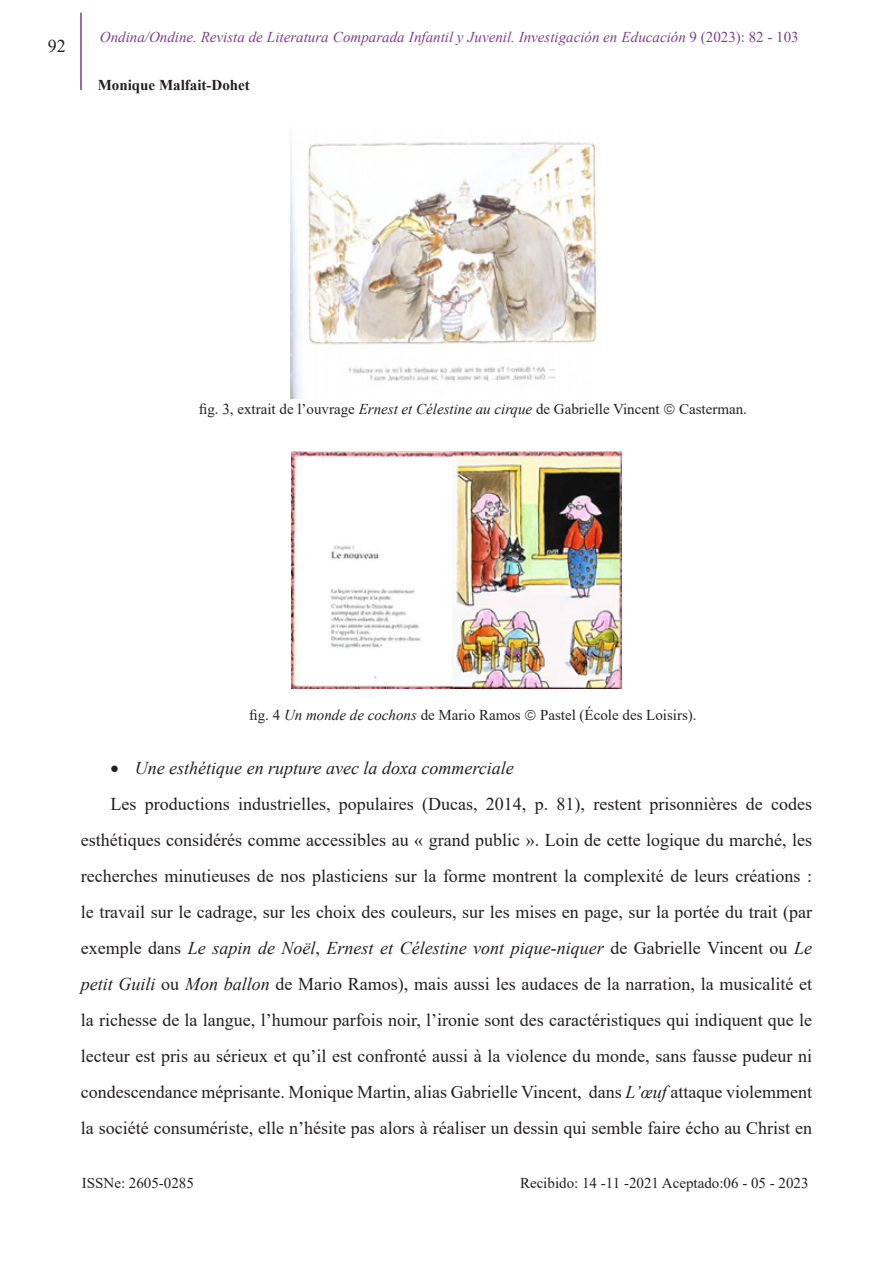
<style>
.page{position:relative;width:893px;height:1263px;background:#fff}
.page>*{position:absolute;margin:0;border:0;box-sizing:border-box;transform-origin:0 0}
.t1{font:18px "Times New Roman";color:#231f20}
.t2{font:italic 18px "Times New Roman";color:#231f20}
.t3{font:15px "Times New Roman";color:#231f20}
.t4{font:italic 15px "Times New Roman";color:#803e8c}
.t5{font:700 15px "Times New Roman";color:#231f20}
.s1{font-style:normal}
.s2{font-style:italic}
</style>
<div class="page">
<hr style="left:81px;top:13px;width:1px;height:77px;background:#803e8c">
<img style="left:290px;top:133px;width:307px;height:265px">
<img style="left:291px;top:451px;width:331px;height:237px">
<p class="t1" style="left:48px;top:33px;width:19px">92</p>
<p class="t4" style="left:100px;top:27px;width:700px">Ondina/Ondine. Revista de Literatura Comparada Infantil y Juvenil. Investigación en Educación <span class="s1">9 (2023): 82 - 103</span></p>
<p class="t5" style="left:98px;top:74px;width:154px">Monique Malfait-Dohet</p>
<p class="t3" style="left:199px;top:398px;width:462px">fig. 3, extrait de l’ouvrage <span class="s2">Ernest et Célestine au cirque</span> de Gabrielle Vincent</p>
<p class="t3" style="left:679px;top:398px;width:69px">Casterman.</p>
<p class="t3" style="left:249px;top:704px;width:273px">fig. 4 <span class="s2">Un monde de cochons</span> de Mario Ramos</p>
<p class="t3" style="left:540px;top:704px;width:158px">Pastel (École des Loisirs).</p>
<p class="t2" style="left:111px;top:756px;width:405px">• Une esthétique en rupture avec la doxa commerciale</p>
<p class="t1" style="left:111px;top:791px;width:703px">Les productions industrielles, populaires (Ducas, 2014, p. 81), restent prisonnières de codes</p>
<p class="t1" style="left:81px;top:827px;width:733px">esthétiques considérés comme accessibles au « grand public ». Loin de cette logique du marché, les</p>
<p class="t1" style="left:81px;top:863px;width:733px">recherches minutieuses de nos plasticiens sur la forme montrent la complexité de leurs créations :</p>
<p class="t1" style="left:81px;top:899px;width:733px">le travail sur le cadrage, sur les choix des couleurs, sur les mises en page, sur la portée du trait (par</p>
<p class="t2" style="left:81px;top:936px;width:733px"><span class="s1">exemple dans</span> Le sapin de Noël<span class="s1">,</span> Ernest et Célestine vont pique-niquer <span class="s1">de Gabrielle Vincent ou</span> Le</p>
<p class="t1" style="left:81px;top:971px;width:733px"><span class="s2">petit Guili</span> ou <span class="s2">Mon ballon</span> de Mario Ramos), mais aussi les audaces de la narration, la musicalité et</p>
<p class="t1" style="left:81px;top:1007px;width:733px">la richesse de la langue, l’humour parfois noir, l’ironie sont des caractéristiques qui indiquent que le</p>
<p class="t1" style="left:81px;top:1043px;width:733px">lecteur est pris au sérieux et qu’il est confronté aussi à la violence du monde, sans fausse pudeur ni</p>
<p class="t1" style="left:81px;top:1079px;width:733px">condescendance méprisante. Monique Martin, alias Gabrielle Vincent, dans <span class="s2">L’œuf</span> attaque violemment</p>
<p class="t1" style="left:81px;top:1115px;width:733px">la société consumériste, elle n’hésite pas alors à réaliser un dessin qui semble faire écho au Christ en</p>
<p class="t3" style="left:82px;top:1172px;width:114px">ISSNe: 2605-0285</p>
<p class="t3" style="left:520px;top:1172px;width:290px">Recibido: 14 -11 -2021 Aceptado:06 - 05 - 2023</p>
</div>
